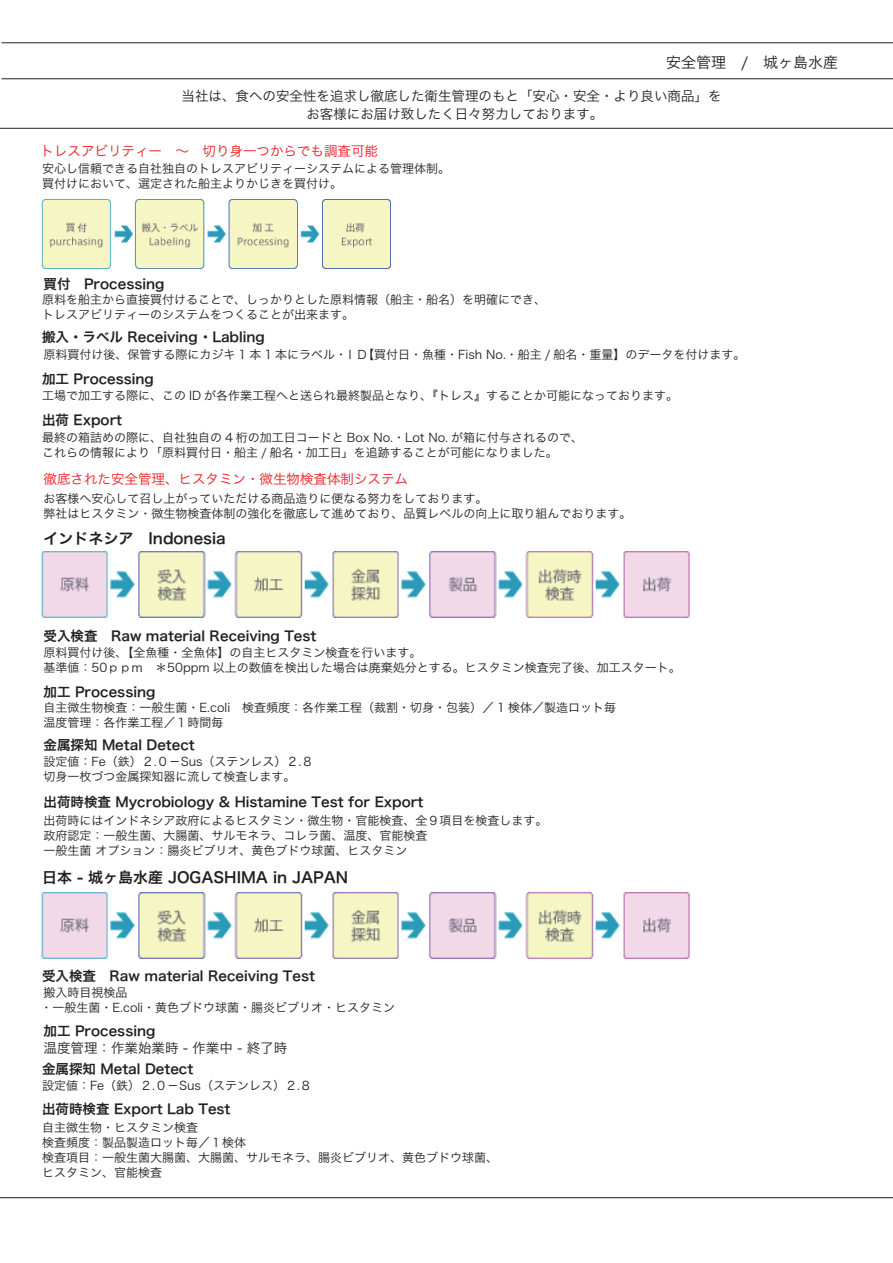
<style>
.page{position:relative;width:893px;height:1263px;background:#fff}
.page>*{position:absolute;margin:0;border:0;box-sizing:border-box;transform-origin:0 0}
.t1{font:15px "Hira Kaku Pro W6";color:#231f20}
.t2{font:15px "Hira Kaku Pro W3";color:#231f20}
.t3{font:13.5px "Hira Kaku Pro W6";color:#231f20}
.t4{font:13.5px/18px "Hira Kaku Pro W3";color:#231f20;text-align:center}
.t5{font:13.5px "Hira Kaku Pro W3";color:#ee1d23}
.t6{font:12px/15px "Hira Kaku Pro W3";color:#231f20}
</style>
<div class="page">
<hr style="left:2px;top:42px;width:891px;height:1px;background:#231f20">
<hr style="left:2px;top:78px;width:891px;height:1px;background:#231f20">
<hr style="left:0;top:1197px;width:893px;height:1px;background:#231f20">
<img style="left:42px;top:200px;width:348px;height:68px">
<img style="left:41px;top:552px;width:649px;height:66px">
<img style="left:41px;top:892px;width:649px;height:66px">
<hr style="left:0;top:128px;width:893px;height:1px;background:#231f20">
<p class="t2" style="left:666px;top:49px;width:174px">安全管理　/　城ヶ島水産</p>
<p class="t4" style="left:182px;top:85px;width:541px">当社は、食への安全性を追求し徹底した衛生管理のもと「安心・安全・より良い商品」をお客様にお届け致したく日々努力しております。</p>
<p class="t5" style="left:40px;top:139px;width:339px">トレスアビリティー　～　切り身一つからでも調査可能</p>
<p class="t6" style="left:42px;top:160px;width:409px">安心し信頼できる自社独自のトレスアビリティーシステムによる管理体制。買付けにおいて、選定された船主よりかじきを買付け。</p>
<p class="t3" style="left:44px;top:271px;width:122px">買付　Processing</p>
<p class="t6" style="left:42px;top:291px;width:505px">原料を船主から直接買付けることで、しっかりとした原料情報（船主・船名）を明確にでき、トレスアビリティーのシステムをつくることが出来ます。</p>
<p class="t3" style="left:42px;top:325px;width:224px">搬入・ラベル Receiving ・Labling</p>
<p class="t6" style="left:44px;top:346px;width:704px">原料買付け後、保管する際にカジキ 1 本 1 本にラベル・ＩＤ【買付日・魚種・Fish No.・船主 / 船名・重量】のデータを付けます。</p>
<p class="t3" style="left:42px;top:366px;width:113px">加工 Processing</p>
<p class="t6" style="left:42px;top:387px;width:638px">工場で加工する際に、この ID が各作業工程へと送られ最終製品となり、『トレス』することか可能になっております。</p>
<p class="t3" style="left:42px;top:408px;width:82px">出荷 Export</p>
<p class="t6" style="left:42px;top:429px;width:543px">最終の箱詰めの際に、自社独自の 4 桁の加工日コードと Box No.・Lot No. が箱に付与されるので、これらの情報により「原料買付日・船主 / 船名・加工日」を追跡することが可能になりました。</p>
<p class="t5" style="left:44px;top:467px;width:366px">徹底された安全管理、ヒスタミン・微生物検査体制システム</p>
<p class="t6" style="left:44px;top:490px;width:589px">お客様へ安心して召し上がっていただける商品造りに便なる努力をしております。<br>弊社はヒスタミン・微生物検査体制の強化を徹底して進めており、品質レベルの向上に取り組んでおります。</p>
<p class="t1" style="left:44px;top:525px;width:184px">インドネシア　Indonesia</p>
<p class="t3" style="left:44px;top:623px;width:274px">受入検査　Raw material Receiving Test</p>
<p class="t6" style="left:44px;top:644px;width:639px">原料買付け後、【全魚種・全魚体】の自主ヒスタミン検査を行います。<br>基準値：50ｐｐｍ　＊50ppm 以上の数値を検出した場合は廃棄処分とする。ヒスタミン検査完了後、加工スタート。</p>
<p class="t3" style="left:44px;top:680px;width:113px">加工 Processing</p>
<p class="t6" style="left:44px;top:699px;width:574px">自主微生物検査：一般生菌・E.coli　検査頻度：各作業工程（裁割・切身・包装）／ 1 検体／製造ロット毎温度管理：各作業工程／１時間毎</p>
<p class="t3" style="left:44px;top:732px;width:153px">金属探知 Metal Detect</p>
<p class="t6" style="left:44px;top:753px;width:271px">設定値：Fe（鉄）２.０－Sus（ステンレス）２.８切身一枚づつ金属探知器に流して検査します。</p>
<p class="t3" style="left:44px;top:789px;width:381px">出荷時検査 Mycrobiology &amp; Histamine Test for Export</p>
<p class="t6" style="left:44px;top:812px;width:505px">出荷時にはインドネシア政府によるヒスタミン・微生物・官能検査、全９項目を検査します。政府認定：一般生菌、大腸菌、サルモネラ、コレラ菌、温度、官能検査<br>一般生菌 オプション：腸炎ビブリオ、黄色ブドウ球菌、ヒスタミン</p>
<p class="t1" style="left:42px;top:864px;width:308px">日本 - 城ヶ島水産 JOGASHIMA in JAPAN</p>
<p class="t3" style="left:42px;top:963px;width:274px">受入検査　Raw material Receiving Test</p>
<p class="t6" style="left:40px;top:984px;width:356px">搬入時目視検品<br>・一般生菌・E.coli・黄色ブドウ球菌・腸炎ビブリオ・ヒスタミン</p>
<p class="t3" style="left:44px;top:1019px;width:113px">加工 Processing</p>
<p class="t4" style="left:44px;top:1038px;width:245px">温度管理：作業始業時 - 作業中 - 終了時</p>
<p class="t6" style="left:42px;top:1077px;width:271px">設定値：Fe（鉄）２.０－Sus（ステンレス）２.８</p>
<p class="t3" style="left:42px;top:1097px;width:190px">出荷時検査 Export Lab Test</p>
<p class="t6" style="left:42px;top:1119px;width:457px">自主微生物・ヒスタミン検査<br>検査頻度：製品製造ロット毎／１検体<br>検査項目：一般生菌大腸菌、大腸菌、サルモネラ、腸炎ビブリオ、黄色ブドウ球菌、ヒスタミン、官能検査</p>
<p class="t3" style="left:42px;top:1057px;width:153px">金属探知 Metal Detect</p>
</div>
